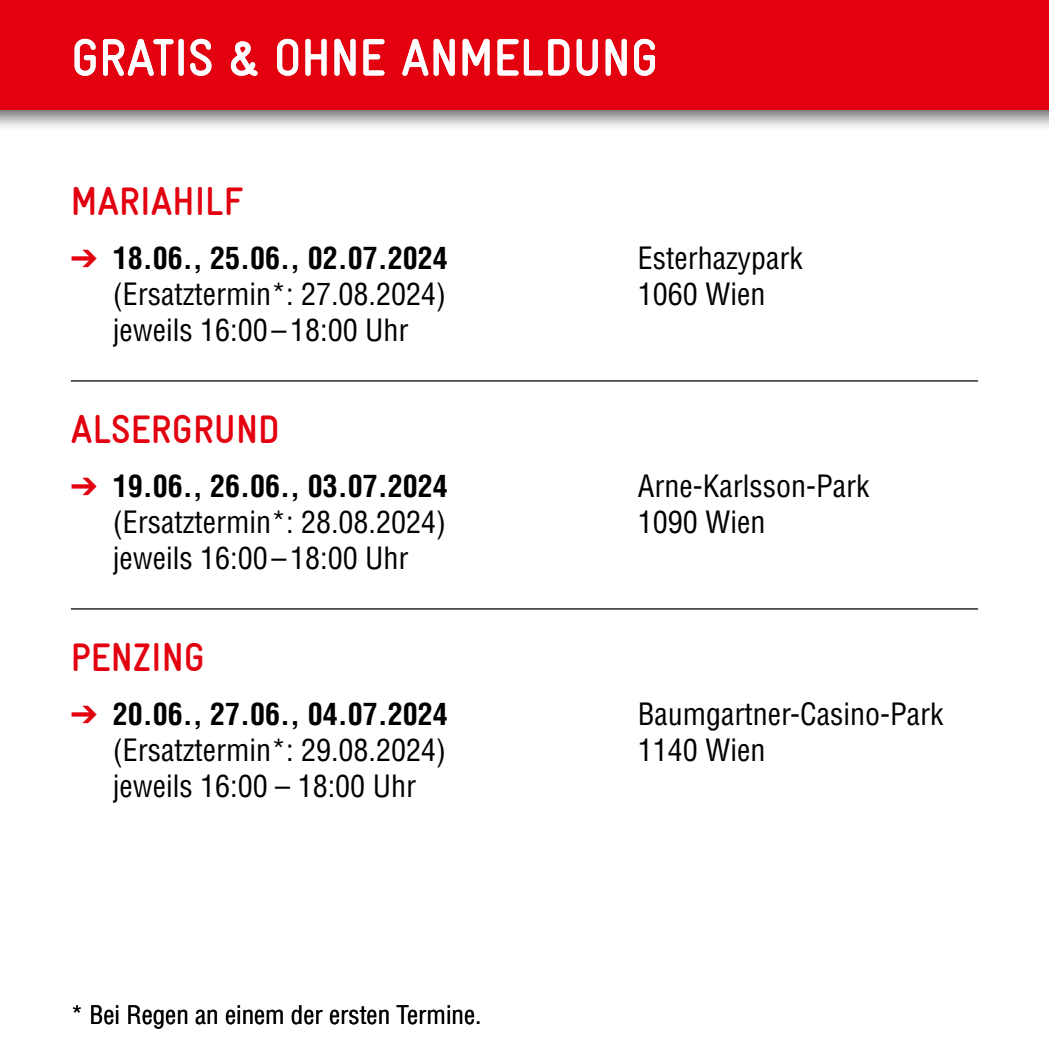
<style>
.page{position:relative;width:1049px;height:1063px;background:#fff}
.page>*{position:absolute;margin:0;border:0;box-sizing:border-box;transform-origin:0 0}
.t1{font:700 condensed 52.5px "Gravur";color:#fff}
.t2{font:700 condensed 40px "Gravur";color:#e3000f}
.t3{font:condensed 30px "Helvetica LT Std";color:#000}
.t4{font:700 condensed 30px "Helvetica LT Std";color:#000}
.t5{font:condensed 25px "Helvetica LT Std";color:#000}
.s1{color:#e3000f}
</style>
<div class="page">
<div style="left:0;top:0;width:1049px;height:131px;background:#000;opacity:.6"></div>
<div style="left:0;top:0;width:1049px;height:110px;background:#e3000f"></div>
<hr style="left:71px;top:380px;width:907px;height:2px;background:#000">
<hr style="left:71px;top:608px;width:907px;height:2px;background:#000">
<h1 class="t1" style="left:71px;top:28px;width:588px">GRATIS &amp; OHNE ANMELDUNG</h1>
<h2 class="t2" style="left:71px;top:179px;width:174px">MARIAHILF</h2>
<p class="t4" style="left:71px;top:240px;width:378px"><span class="s1">➔</span> 18.06., 25.06., 02.07.2024</p>
<p class="t3" style="left:638px;top:240px;width:166px">Esterhazypark</p>
<p class="t3" style="left:113px;top:276px;width:335px">(Ersatztermin*: 27.08.2024)</p>
<p class="t3" style="left:638px;top:276px;width:129px">1060 Wien</p>
<p class="t3" style="left:113px;top:312px;width:297px">jeweils 16:00–18:00 Uhr</p>
<h2 class="t2" style="left:71px;top:407px;width:210px">ALSERGRUND</h2>
<p class="t4" style="left:71px;top:468px;width:378px"><span class="s1">➔</span> 19.06., 26.06., 03.07.2024</p>
<p class="t3" style="left:638px;top:468px;width:233px">Arne-Karlsson-Park</p>
<p class="t3" style="left:113px;top:504px;width:335px">(Ersatztermin*: 28.08.2024)</p>
<p class="t3" style="left:638px;top:504px;width:129px">1090 Wien</p>
<p class="t3" style="left:113px;top:540px;width:297px">jeweils 16:00– 18:00 Uhr</p>
<h2 class="t2" style="left:71px;top:635px;width:136px">PENZING</h2>
<p class="t4" style="left:71px;top:696px;width:378px"><span class="s1">➔</span> 20.06., 27.06., 04.07.2024</p>
<p class="t3" style="left:638px;top:696px;width:307px">Baumgartner-Casino-Park</p>
<p class="t3" style="left:113px;top:732px;width:335px">(Ersatztermin*: 29.08.2024)</p>
<p class="t3" style="left:638px;top:732px;width:129px">1140 Wien</p>
<p class="t3" style="left:113px;top:768px;width:305px">jeweils 16:00 – 18:00 Uhr</p>
<p class="t5" style="left:71px;top:1000px;width:412px">* Bei Regen an einem der ersten Termine.</p>
</div>
